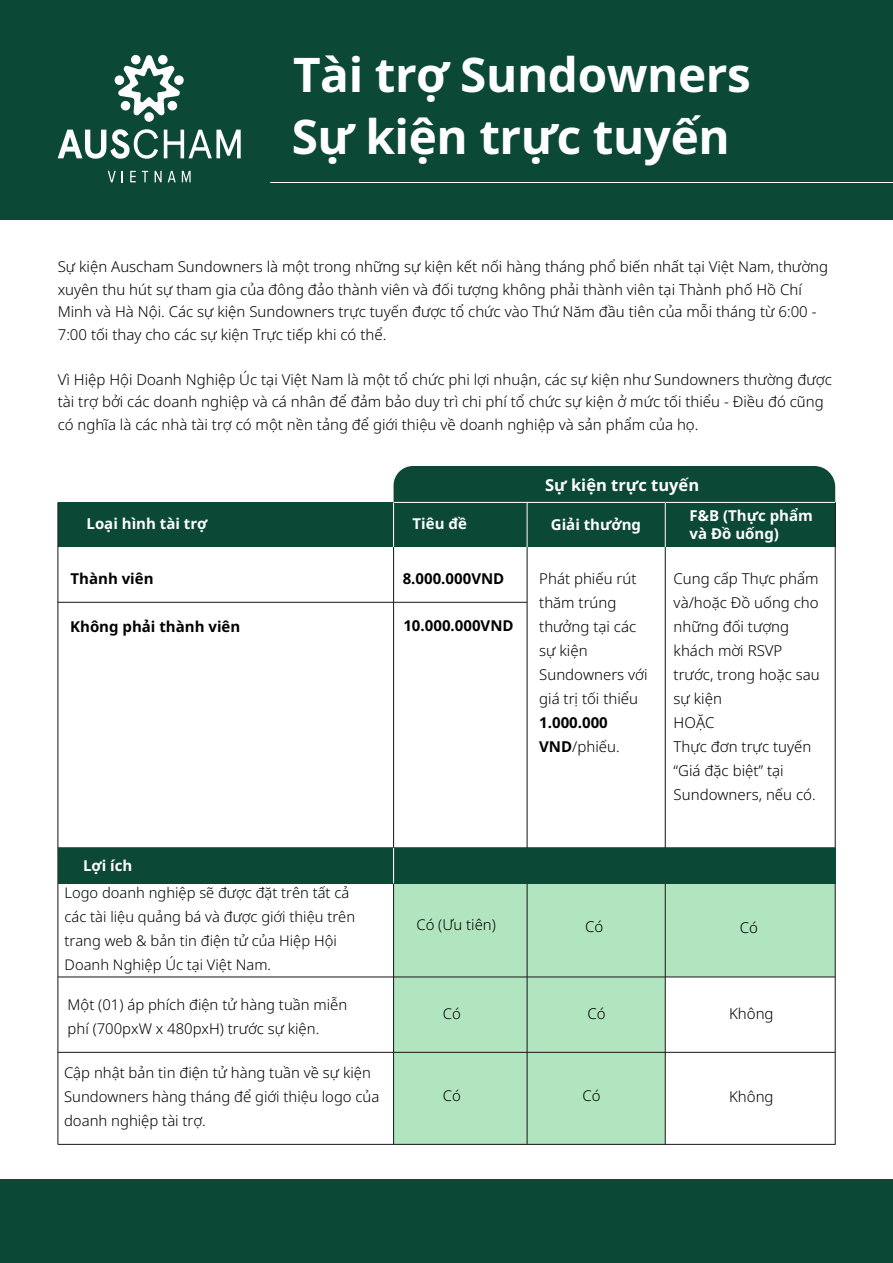
<style>
.page{position:relative;width:893px;height:1263px;background:#fff}
.page>*{position:absolute;margin:0;border:0;box-sizing:border-box;transform-origin:0 0}
.t1{font:700 47.7px/61.7px "Noto Sans";letter-spacing:-.01em;color:#fff}
.t2{font:700 16.5px "Noto Sans";color:#fff}
.t3{font:300 15px/24px "Noto Sans";color:#000}
.t4{font:700 15px/24px "Noto Sans";color:#000}
.t5{font:700 15px/18px "Noto Sans";color:#fff}
.t6{font:300 14.85px/23.7px "Noto Sans";color:#000}
.t7{font:300 14.7px/23.7px "Noto Sans";color:#000}
.s1{font-weight:300}
</style>
<div class="page">
<div style="left:394px;top:883px;width:441px;height:94px;background:#b1e5bf"></div>
<div style="left:394px;top:977px;width:271px;height:168px;background:#b1e5bf"></div>
<div style="left:58px;top:502px;width:777px;height:45px;background:#0b4836"></div>
<div style="left:394px;top:466px;width:441px;height:36px;background:#0b4836"></div>
<hr style="left:57px;top:502px;width:1px;height:642px;background:#221f1f">
<hr style="left:393px;top:502px;width:1px;height:642px;background:#221f1f">
<hr style="left:58px;top:602px;width:469px;height:1px;background:#221f1f">
<hr style="left:58px;top:976px;width:777px;height:1px;background:#221f1f">
<hr style="left:58px;top:1052px;width:777px;height:1px;background:#221f1f">
<hr style="left:58px;top:1144px;width:777px;height:1px;background:#221f1f">
<hr style="left:527px;top:502px;width:1px;height:643px;background:#221f1f">
<hr style="left:835px;top:502px;width:1px;height:643px;background:#221f1f">
<hr style="left:58px;top:847px;width:777px;height:1px;background:#221f1f">
<hr style="left:393px;top:502px;width:1px;height:45px;background:#fff">
<hr style="left:527px;top:502px;width:1px;height:45px;background:#fff">
<hr style="left:394px;top:502px;width:441px;height:1px;background:#fff">
<hr style="left:665px;top:502px;width:1px;height:643px;background:#221f1f">
<hr style="left:665px;top:502px;width:1px;height:45px;background:#fff">
<div style="left:58px;top:848px;width:777px;height:35px;background:#0b4836"></div>
<hr style="left:393px;top:848px;width:1px;height:35px;background:#fff">
<div style="left:0;top:1180px;width:893px;height:83px;background:#0b4836"></div>
<div style="left:0;top:0;width:893px;height:220px;background:#0b4836"></div>
<svg style="left:58px;top:55px;width:183px;height:128px"></svg>
<div style="left:158px;top:55px;width:10px;height:9px;background:#fff;border-radius:50%"></div>
<hr style="left:271px;top:182px;width:622px;height:1px;background:#fff">
<h1 class="t1" style="left:292px;top:45px;width:461px">Tài trợ Sundowners<br>Sự kiện trực tuyến</h1>
<p class="t3" style="left:58px;top:256px;width:772px;line-height:22.5px">Sự kiện Auscham Sundowners là một trong những sự kiện kết nối hàng tháng phổ biến nhất tại Việt Nam, thường xuyên thu hút sự tham gia của đông đảo thành viên và đối tượng không phải thành viên tại Thành phố Hồ Chí Minh và Hà Nội. Các sự kiện Sundowners trực tuyến được tổ chức vào Thứ Năm đầu tiên của mỗi tháng từ 6:00 - 7:00 tối thay cho các sự kiện Trực tiếp khi có thể.</p>
<p class="t3" style="left:58px;top:368px;width:775px;line-height:22.5px">Vì Hiệp Hội Doanh Nghiệp Úc tại Việt Nam là một tổ chức phi lợi nhuận, các sự kiện như Sundowners thường được tài trợ bởi các doanh nghiệp và cá nhân để đảm bảo duy trì chi phí tổ chức sự kiện ở mức tối thiểu - Điều đó cũng có nghĩa là các nhà tài trợ có một nền tảng để giới thiệu về doanh nghiệp và sản phẩm của họ.</p>
<p class="t2" style="left:545px;top:473px;width:156px">Sự kiện trực tuyến</p>
<p class="t5" style="left:87px;top:515px;width:122px">Loại hình tài trợ</p>
<p class="t5" style="left:413px;top:515px;width:56px">Tiêu đề</p>
<p class="t5" style="left:551px;top:516px;width:92px">Giải thưởng</p>
<p class="t5" style="left:690px;top:507px;width:125px">F&amp;B (Thực phẩm và Đồ uống)</p>
<p class="t4" style="left:71px;top:567px;width:85px">Thành viên</p>
<p class="t4" style="left:70px;top:614px;width:172px">Không phải thành viên</p>
<p class="t5" style="left:83px;top:857px;width:51px">Lợi ích</p>
<p class="t7" style="left:65px;top:881px;width:292px">Logo doanh nghiệp sẽ được đặt trên tất cả các tài liệu quảng bá và được giới thiệu trên trang web &amp; bản tin điện tử của Hiệp Hội Doanh Nghiệp Úc tại Việt Nam.</p>
<p class="t6" style="left:68px;top:993px;width:281px">Một (01) áp phích điện tử hàng tuần miễn phí (700pxW x 480pxH) trước sự kiện.</p>
<p class="t6" style="left:64px;top:1061px;width:317px">Cập nhật bản tin điện tử hàng tuần về sự kiện<br>Sundowners hàng tháng để giới thiệu logo của doanh nghiệp tài trợ.</p>
<p class="t4" style="left:403px;top:567px;width:103px">8.000.000VND</p>
<p class="t4" style="left:403px;top:614px;width:112px">10.000.000VND</p>
<p class="t3" style="left:539px;top:567px;width:110px">Phát phiếu rút thăm trúng thưởng tại các sự kiện<br>Sundowners với giá trị tối thiểu</p>
<p class="t4" style="left:539px;top:711px;width:82px">1.000.000<br>VND<span class="s1">/phiếu.</span></p>
<p class="t3" style="left:674px;top:567px;width:148px">Cung cấp Thực phẩm và/hoặc Đồ uống cho những đối tượng khách mời RSVP trước, trong hoặc sau sự kiện<br>HOẶC<br>Thực đơn trực tuyến “Giá đặc biệt” tại<br>Sundowners, nếu có.</p>
<p class="t6" style="left:416px;top:913px;width:81px">Có (Ưu tiên)</p>
<p class="t3" style="left:585px;top:915px;width:20px">Có</p>
<p class="t3" style="left:740px;top:915px;width:20px">Có</p>
<p class="t6" style="left:443px;top:1002px;width:20px">Có</p>
<p class="t3" style="left:587px;top:1002px;width:20px">Có</p>
<p class="t3" style="left:729px;top:1002px;width:46px">Không</p>
<p class="t6" style="left:443px;top:1084px;width:20px">Có</p>
<p class="t6" style="left:583px;top:1084px;width:20px">Có</p>
<p class="t3" style="left:729px;top:1085px;width:46px">Không</p>
</div>
